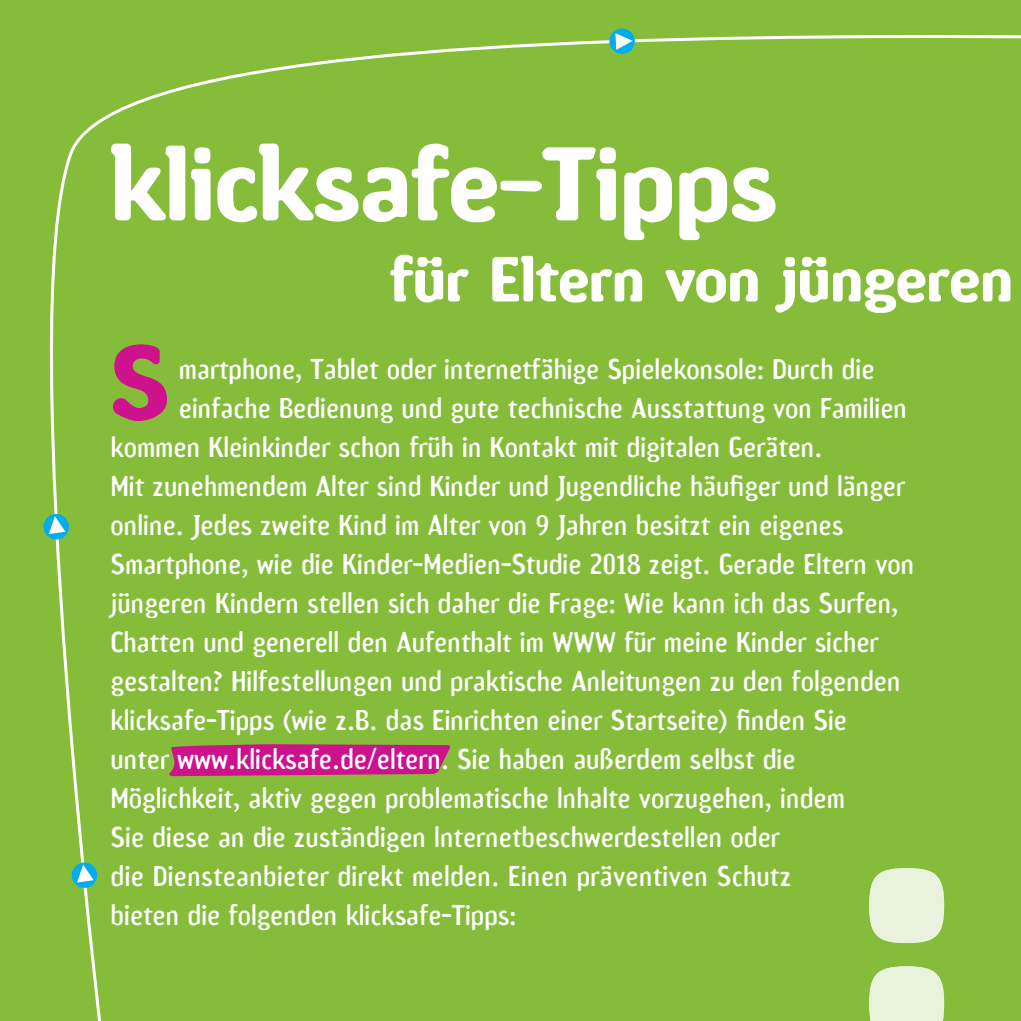
<style>
.page{position:relative;width:1021px;height:1021px;background:#fff}
.page>*{position:absolute;margin:0;border:0;box-sizing:border-box;transform-origin:0 0}
.t1{font:98.4px "Amoebia Drop";color:#fff}
.t2{font:98.4px "Amoebia Drop";color:#ce118c}
.t3{font:60px "Amoebia Drop";letter-spacing:-.005em;color:#fff}
.t4{font:27px "Amoebia Sans";color:#fff}
</style>
<div class="page">
<div style="left:0;top:0;width:1020px;height:1020px;background:#85bd3b"></div>
<svg style="left:609px;top:28px;width:26px;height:26px"></svg>
<svg style="left:615px;top:33px;width:17px;height:17px"></svg>
<svg style="left:43px;top:513px;width:27px;height:27px"></svg>
<svg style="left:71px;top:861px;width:27px;height:27px"></svg>
<svg style="left:869px;top:868px;width:75px;height:152px;background:#c1dd9d"></svg>
<div style="left:869px;top:868px;width:75px;height:75px;background:#e9f2dd;border-radius:50%"></div>
<svg style="left:169px;top:744px;width:282px;height:32px;background:#c72084"></svg>
<h1 class="t1" style="left:111px;top:132px;width:667px">klicksafe-Tipps</h1>
<h2 class="t3" style="left:390px;top:248px;width:625px">für Eltern von jüngeren</h2>
<h1 class="t2" style="left:110px;top:331px;width:60px">S</h1>
<p class="t4" style="left:179px;top:353px;width:697px">martphone, Tablet oder internetfähige Spielekonsole: Durch die</p>
<p class="t4" style="left:179px;top:392px;width:729px">einfache Bedienung und gute technische Ausstattung von Familien</p>
<p class="t4" style="left:111px;top:431px;width:713px">kommen Kleinkinder schon früh in Kontakt mit digitalen Geräten.</p>
<p class="t4" style="left:111px;top:470px;width:796px">Mit zunehmendem Alter sind Kinder und Jugendliche häufiger und länger</p>
<p class="t4" style="left:111px;top:509px;width:734px">online. Jedes zweite Kind im Alter von 9 Jahren besitzt ein eigenes</p>
<p class="t4" style="left:111px;top:548px;width:805px">Smartphone, wie die Kinder-Medien-Studie 2018 zeigt. Gerade Eltern von</p>
<p class="t4" style="left:111px;top:587px;width:789px">jüngeren Kindern stellen sich daher die Frage: Wie kann ich das Surfen,</p>
<p class="t4" style="left:111px;top:626px;width:769px">Chatten und generell den Aufenthalt im WWW für meine Kinder sicher</p>
<p class="t4" style="left:111px;top:665px;width:791px">gestalten? Hilfestellungen und praktische Anleitungen zu den folgenden</p>
<p class="t4" style="left:111px;top:704px;width:738px">klicksafe-Tipps (wie z.B. das Einrichten einer Startseite) finden Sie</p>
<p class="t4" style="left:111px;top:743px;width:686px">unter www.klicksafe.de/eltern. Sie haben außerdem selbst die</p>
<p class="t4" style="left:111px;top:782px;width:735px">Möglichkeit, aktiv gegen problematische lnhalte vorzugehen, indem</p>
<p class="t4" style="left:111px;top:821px;width:671px">Sie diese an die zuständigen lnternetbeschwerdestellen oder</p>
<p class="t4" style="left:111px;top:860px;width:682px">die Diensteanbieter direkt melden. Einen präventiven Schutz</p>
<p class="t4" style="left:111px;top:899px;width:407px">bieten die folgenden klicksafe-Tipps:</p>
</div>
